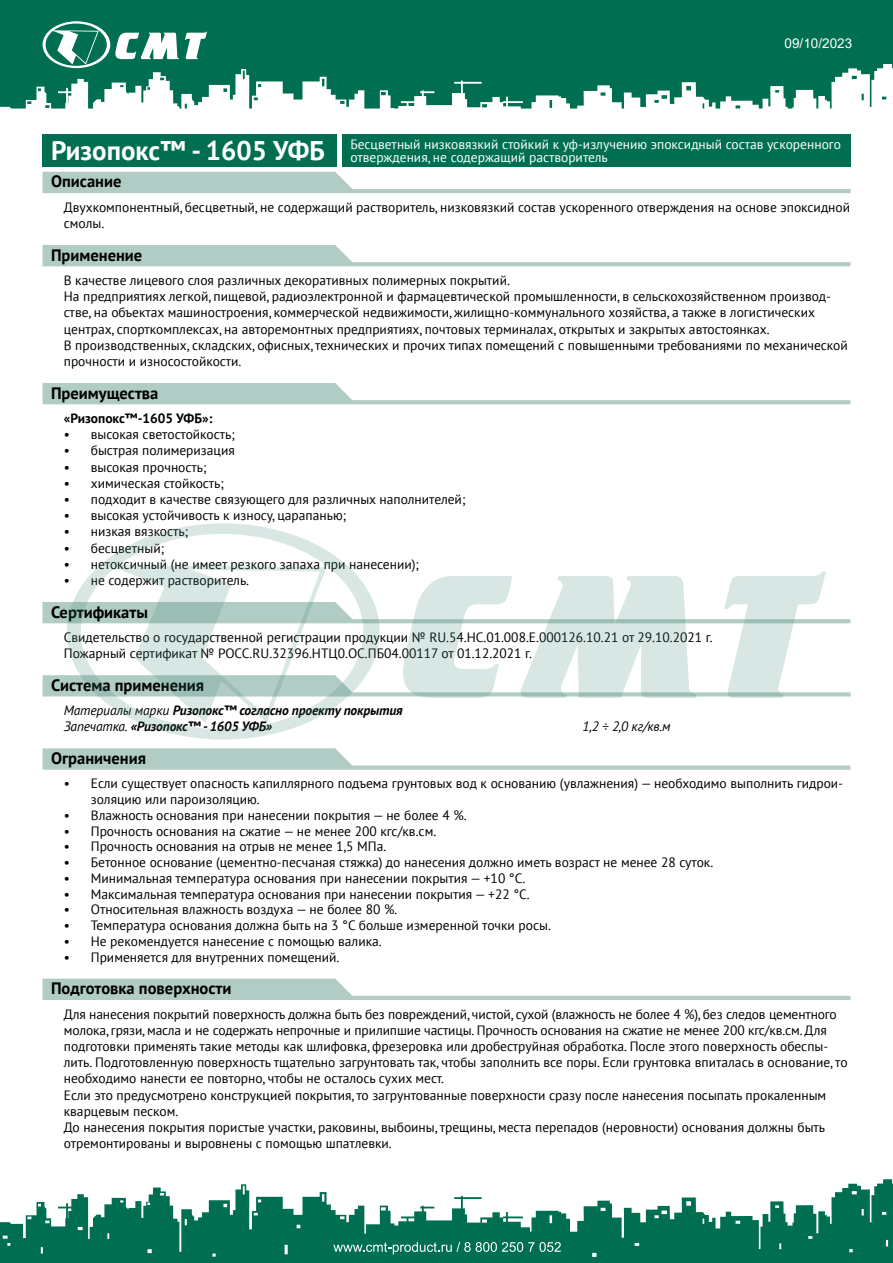
<style>
.page{position:relative;width:893px;height:1263px;background:#fff}
.page>*{position:absolute;margin:0;border:0;box-sizing:border-box;transform-origin:0 0}
.t1{font:700 16.5px "PT Sans";color:#000}
.t2{font:13.5px/16.2px "PT Sans";color:#000}
.t3{font:13.5px/13.5px "PT Sans";color:#fff}
.t4{font:italic 700 13.5px/16.2px "PT Sans";letter-spacing:-.01em;color:#000}
.t5{font:700 13.5px "PT Sans";color:#000}
.t6{font:italic 13.5px "PT Sans";color:#000}
.t7{font:13.5px "Arial";color:#fff}
.s1{font-weight:700;font-size:27px}
.s2{font-weight:400}
</style>
<div class="page">
<svg style="left:0;top:0;width:893px;height:109px;background:#25846a"></svg>
<svg style="left:0;top:1179px;width:893px;height:84px;fill:#006f51"></svg>
<svg style="left:185px;top:32px;width:22px;height:27px"></svg>
<svg style="left:43px;top:21px;width:136px;height:47px"></svg>
<svg style="left:333px;top:1242px;width:228px;height:12px;background:#398f78"></svg>
<svg style="left:43px;top:172px;width:807px;height:21px"></svg>
<svg style="left:43px;top:383px;width:807px;height:21px"></svg>
<svg style="left:43px;top:748px;width:807px;height:22px"></svg>
<svg style="left:43px;top:245px;width:807px;height:21px"></svg>
<div style="left:43px;top:134px;width:294px;height:33px;background:#006f51"></div>
<div style="left:342px;top:134px;width:508px;height:33px;background:#006f51"></div>
<svg style="left:43px;top:979px;width:807px;height:21px"></svg>
<svg style="left:100px;top:523px;width:246px;height:217px"></svg>
<svg style="left:43px;top:565px;width:807px;height:158px"></svg>
<p class="t7" style="left:785px;top:34px;width:69px">09/10/2023</p>
<p class="t3" style="left:350px;top:137px;width:492px;text-indent:-299px"><span class="s1">Ризопокс™ - 1605 УФБ</span> Бесцветный низковязкий стойкий к уф-излучению эпоксидный состав ускоренного отверждения, не содержащий растворитель</p>
<p class="t2" style="left:64px;top:199px;width:788px">Двухкомпонентный, бесцветный, не содержащий растворитель, низковязкий состав ускоренного отверждения на основе эпоксидной смолы.</p>
<p class="t1" style="left:51px;top:171px;width:72px">Описание</p>
<p class="t1" style="left:51px;top:244px;width:93px">Применение</p>
<p class="t2" style="left:64px;top:272px;width:785px">В качестве лицевого слоя различных декоративных полимерных покрытий.<br>На предприятиях легкой, пищевой, радиоэлектронной и фармацевтической промышленности, в сельскохозяйственном производ&shy;стве, на объектах машиностроения, коммерческой недвижимости, жилищно-коммунального хозяйства, а также в логистических центрах, спорткомплексах, на авторемонтных предприятиях, почтовых терминалах, открытых и закрытых автостоянках.<br>В производственных, складских, офисных, технических и прочих типах помещений с повышенными требованиями по механической прочности и износостойкости.</p>
<p class="t1" style="left:51px;top:382px;width:109px">Преимущества</p>
<p class="t5" style="left:64px;top:409px;width:150px">«Ризопокс™-1605 УФБ»:</p>
<p class="t2" style="left:64px;top:426px;width:173px">• высокая светостойкость;</p>
<p class="t2" style="left:64px;top:442px;width:173px">• быстрая полимеризация</p>
<p class="t2" style="left:64px;top:458px;width:144px">• высокая прочность;</p>
<p class="t2" style="left:64px;top:475px;width:162px">• химическая стойкость;</p>
<p class="t2" style="left:64px;top:491px;width:403px">• подходит в качестве связующего для различных наполнителей;</p>
<p class="t2" style="left:64px;top:507px;width:284px">• высокая устойчивость к износу, царапанью;</p>
<p class="t2" style="left:64px;top:523px;width:126px">• низкая вязкость;</p>
<p class="t2" style="left:64px;top:539px;width:102px">• бесцветный;</p>
<p class="t2" style="left:64px;top:556px;width:357px">• нетоксичный (не имеет резкого запаха при нанесении);</p>
<p class="t2" style="left:64px;top:572px;width:187px">• не содержит растворитель.</p>
<p class="t1" style="left:51px;top:601px;width:98px">Сертификаты</p>
<p class="t2" style="left:64px;top:629px;width:650px">Свидетельство о государственной регистрации продукции № RU.54.НС.01.008.Е.000126.10.21 от 29.10.2021 г.<br>Пожарный сертификат № РОСС.RU.32396.НТЦ0.ОС.ПБ04.00117 от 01.12.2021 г.</p>
<p class="t1" style="left:51px;top:674px;width:155px">Система применения</p>
<p class="t4" style="left:64px;top:702px;width:340px"><span class="s2">Материалы марки</span> Ризопокс™ согласно проекту покрытия<br><span class="s2">Запечатка.</span> «Ризопокс™ - 1605 УФБ»</p>
<p class="t1" style="left:51px;top:747px;width:97px">Ограничения</p>
<p class="t6" style="left:583px;top:718px;width:89px">1,2 ÷ 2,0 кг/кв.м</p>
<p class="t2" style="left:91px;top:775px;width:754px;line-height:15.8px;text-indent:-27px">• Если существует опасность капиллярного подъема грунтовых вод к основанию (увлажнения) — необходимо выполнить гидрои&shy;золяцию или пароизоляцию.</p>
<p class="t2" style="left:64px;top:807px;width:404px">• Влажность основания при нанесении покрытия — не более 4 %.</p>
<p class="t2" style="left:64px;top:822px;width:374px">• Прочность основания на сжатие — не менее 200 кгс/кв.см.</p>
<p class="t2" style="left:64px;top:838px;width:324px">• Прочность основания на отрыв не менее 1,5 МПа.</p>
<p class="t2" style="left:64px;top:854px;width:651px">• Бетонное основание (цементно-песчаная стяжка) до нанесения должно иметь возраст не менее 28 суток.</p>
<p class="t2" style="left:64px;top:870px;width:463px">• Минимальная температура основания при нанесении покрытия — +10 °С.</p>
<p class="t2" style="left:64px;top:885px;width:467px">• Максимальная температура основания при нанесении покрытия — +22 °С.</p>
<p class="t2" style="left:64px;top:901px;width:335px">• Относительная влажность воздуха — не более 80 %.</p>
<p class="t2" style="left:64px;top:917px;width:489px">• Температура основания должна быть на 3 °С больше измеренной точки росы.</p>
<p class="t2" style="left:64px;top:933px;width:319px">• Не рекомендуется нанесение с помощью валика.</p>
<p class="t2" style="left:64px;top:948px;width:277px">• Применяется для внутренних помещений.</p>
<p class="t1" style="left:51px;top:977px;width:182px">Подготовка поверхности</p>
<p class="t2" style="left:64px;top:1005px;width:785px">Для нанесения покрытий поверхность должна быть без повреждений, чистой, сухой (влажность не более 4 %), без следов цементного молока, грязи, масла и не содержать непрочные и прилипшие частицы. Прочность основания на сжатие не менее 200 кгс/кв.см. Для подготовки применять такие методы как шлифовка, фрезеровка или дробеструйная обработка. После этого поверхность обеспы&shy;лить. Подготовленную поверхность тщательно загрунтовать так, чтобы заполнить все поры. Если грунтовка впиталась в основание, то необходимо нанести ее повторно, чтобы не осталось сухих мест.<br>Если это предусмотрено конструкцией покрытия, то загрунтованные поверхности сразу после нанесения посыпать прокаленным кварцевым песком.<br>До нанесения покрытия пористые участки, раковины, выбоины, трещины, места перепадов (неровности) основания должны быть отремонтированы и выровнены с помощью шпатлевки.</p>
</div>
